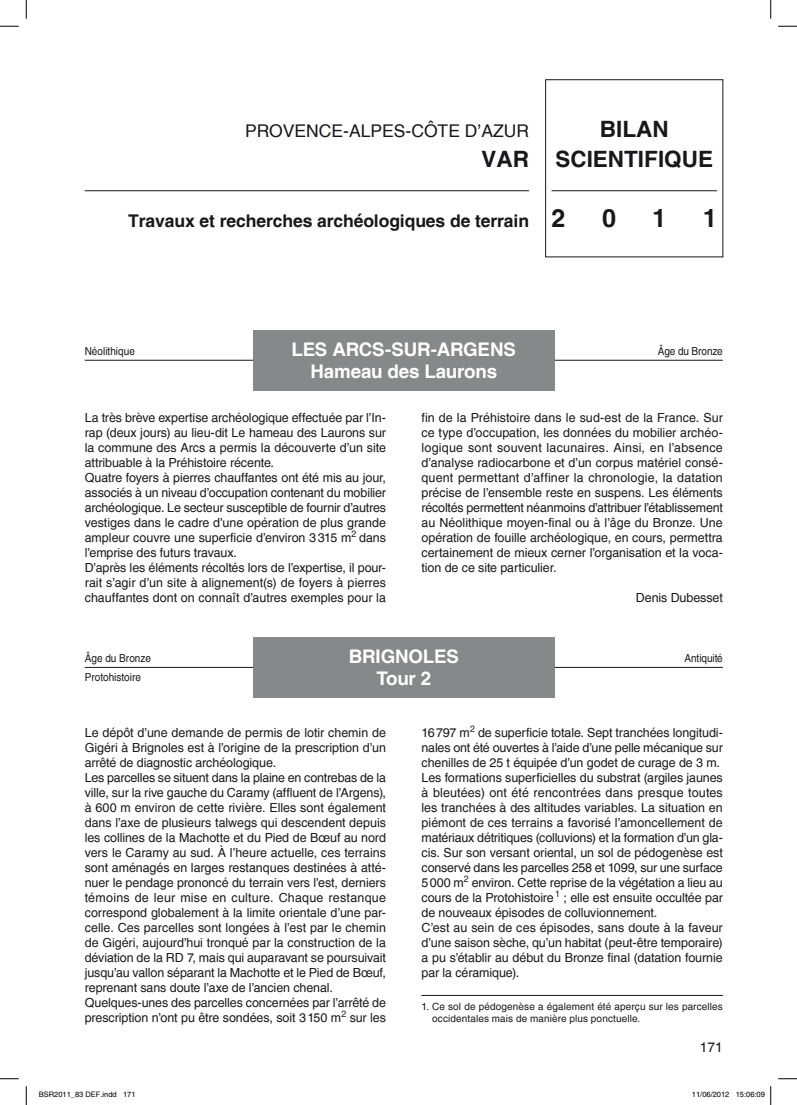
<style>
.page{position:relative;width:797px;height:1105px;background:#fff}
.page>*{position:absolute;margin:0;border:0;box-sizing:border-box;transform-origin:0 0}
.t1{font:700 25px "Helvetica";color:#1a171c}
.t2{font:700 22.5px/30px "Helvetica";color:#1a171c;text-align:center}
.t3{font:700 18.75px/22.5px "Helvetica";letter-spacing:-.01em;color:#fff;text-align:center}
.t4{font:700 17.5px "Helvetica";letter-spacing:-.005em;color:#1a171c}
.t5{font:17.5px "Helvetica";color:#1a171c}
.t6{font:13.75px "Helvetica";color:#1a171c}
.t7{font:12.5px/15px "Helvetica";letter-spacing:-.005em;color:#1a171c}
.t8{font:11px/19.1px "Helvetica";color:#1a171c;scale:.91 1}
.t9{font:10px/12px "Helvetica";letter-spacing:.01em;color:#1a171c}
.t10{font:7.5px "Helvetica";color:#000}
</style>
<div class="page">
<div style="left:545px;top:79px;width:178px;height:178px;border:1px solid #1a171c"></div>
<hr style="left:85px;top:190px;width:444px;height:1px;background:#1a171c">
<hr style="left:551px;top:190px;width:166px;height:1px;background:#1a171c">
<hr style="left:85px;top:360px;width:638px;height:1px;background:#1a171c">
<div style="left:253px;top:330px;width:301px;height:60px;background:#87888a"></div>
<hr style="left:85px;top:667px;width:638px;height:1px;background:#1a171c">
<div style="left:253px;top:637px;width:301px;height:60px;background:#87888a"></div>
<hr style="left:421px;top:995px;width:302px;height:1px;background:#1a171c">
<svg style="left:0;top:25px;width:19px;height:2px"></svg>
<svg style="left:778px;top:25px;width:19px;height:2px"></svg>
<svg style="left:0;top:1078px;width:19px;height:1px"></svg>
<svg style="left:778px;top:1078px;width:19px;height:1px"></svg>
<svg style="left:25px;top:0;width:2px;height:19px"></svg>
<svg style="left:25px;top:1086px;width:2px;height:19px"></svg>
<svg style="left:770px;top:0;width:1px;height:19px"></svg>
<svg style="left:770px;top:1086px;width:1px;height:19px"></svg>
<h3 class="t5" style="left:245px;top:120px;width:285px">PROVENCE-ALPES-CÔTE D’AZUR</h3>
<h2 class="t2" style="left:481px;top:144px;width:49px">VAR</h2>
<h3 class="t4" style="left:128px;top:210px;width:402px">Travaux et recherches archéologiques de terrain</h3>
<h2 class="t2" style="left:555px;top:114px;width:159px">BILAN<br>SCIENTIFIQUE</h2>
<h1 class="t1" style="left:551px;top:203px;width:15px">2</h1>
<h1 class="t1" style="left:602px;top:203px;width:15px">0</h1>
<h1 class="t1" style="left:652px;top:203px;width:15px">1</h1>
<h1 class="t1" style="left:703px;top:203px;width:15px">1</h1>
<h3 class="t3" style="left:291px;top:338px;width:226px">LES ARCS-SUR-ARGENS<br>Hameau des Laurons</h3>
<p class="t8" style="left:85px;top:341px;width:57px">Néolithique</p>
<p class="t8" style="left:658px;top:341px;width:73px">Âge du Bronze</p>
<p class="t7" style="left:85px;top:410px;width:303px">La très brève expertise archéologique effectuée par l’In&shy;rap (deux jours) au lieu-dit Le hameau des Laurons sur la commune des Arcs a permis la découverte d’un site attribuable à la Préhistoire récente.<br>Quatre foyers à pierres chauffantes ont été mis au jour, associés à un niveau d’occupation contenant du mobilier archéologique. Le secteur susceptible de fournir d’autres vestiges dans le cadre d’une opération de plus grande ampleur couvre une superficie d’environ 3315 m<sup>2</sup> dans l’emprise des futurs travaux.<br>D’après les éléments récoltés lors de l’expertise, il pour&shy;rait s’agir d’un site à alignement(s) de foyers à pierres chauffantes dont on connaît d’autres exemples pour la</p>
<p class="t7" style="left:421px;top:410px;width:303px;text-align:justify">fin de la Préhistoire dans le sud-est de la France. Sur ce type d’occupation, les données du mobilier archéo&shy;logique sont souvent lacunaires. Ainsi, en l’absence d’analyse radiocarbone et d’un corpus matériel consé&shy;quent permettant d’affiner la chronologie, la datation précise de l’ensemble reste en suspens. Les éléments récoltés permettent néanmoins d’attribuer l’établissement au Néolithique moyen-final ou à l’âge du Bronze. Une opération de fouille archéologique, en cours, permettra certainement de mieux cerner l’organisation et la voca&shy;tion de ce site particulier.</p>
<p class="t7" style="left:636px;top:590px;width:88px">Denis Dubesset</p>
<h3 class="t3" style="left:349px;top:645px;width:112px">BRIGNOLES<br>Tour 2</h3>
<p class="t8" style="left:85px;top:648px;width:74px">Âge du Bronze<br>Protohistoire</p>
<p class="t8" style="left:684px;top:648px;width:44px">Antiquité</p>
<p class="t7" style="left:85px;top:725px;width:303px">Le dépôt d’une demande de permis de lotir chemin de Gigéri à Brignoles est à l’origine de la prescription d’un arrêté de diagnostic archéologique.<br>Les parcelles se situent dans la plaine en contrebas de la ville, sur la rive gauche du Caramy (affluent de l’Argens), à 600 m environ de cette rivière. Elles sont également dans l’axe de plusieurs talwegs qui descendent depuis les collines de la Machotte et du Pied de Bœuf au nord vers le Caramy au sud. À l’heure actuelle, ces terrains sont aménagés en larges restanques destinées à atté&shy;nuer le pendage prononcé du terrain vers l’est, derniers témoins de leur mise en culture. Chaque restanque correspond globalement à la limite orientale d’une par&shy;celle. Ces parcelles sont longées à l’est par le chemin de Gigéri, aujourd’hui tronqué par la construction de la déviation de la RD 7, mais qui auparavant se poursuivait jusqu’au vallon séparant la Machotte et le Pied de Bœuf, reprenant sans doute l’axe de l’ancien chenal.<br>Quelques-unes des parcelles concernées par l’arrêté de prescription n’ont pu être sondées, soit 3150 m<sup>2</sup> sur les</p>
<p class="t7" style="left:421px;top:725px;width:303px">16797 m<sup>2</sup> de superficie totale. Sept tranchées longitudi&shy;nales ont été ouvertes à l’aide d’une pelle mécanique sur chenilles de 25 t équipée d’un godet de curage de 3 m.<br>Les formations superficielles du substrat (argiles jaunes à bleutées) ont été rencontrées dans presque toutes les tranchées à des altitudes variables. La situation en piémont de ces terrains a favorisé l’amoncellement de matériaux détritiques (colluvions) et la formation d’un gla&shy;cis. Sur son versant oriental, un sol de pédogenèse est conservé dans les parcelles 258 et 1099, sur une surface 5000 m<sup>2</sup> environ. Cette reprise de la végétation a lieu au cours de la Protohistoire <sup>1</sup> ; elle est ensuite occultée par de nouveaux épisodes de colluvionnement.<br>C’est au sein de ces épisodes, sans doute à la faveur d’une saison sèche, qu’un habitat (peut-être temporaire) a pu s’établir au début du Bronze final (datation fournie par la céramique).</p>
<p class="t9" style="left:432px;top:1000px;width:292px;text-indent:-11px">1. Ce sol de pédogenèse a également été aperçu sur les parcelles occidentales mais de manière plus ponctuelle.</p>
<p class="t6" style="left:700px;top:1039px;width:24px">171</p>
<p class="t10" style="left:39px;top:1090px;width:98px">BSR2011_83 DEF.indd 171</p>
<p class="t10" style="left:692px;top:1090px;width:74px">11/06/2012 15:06:09</p>
</div>
